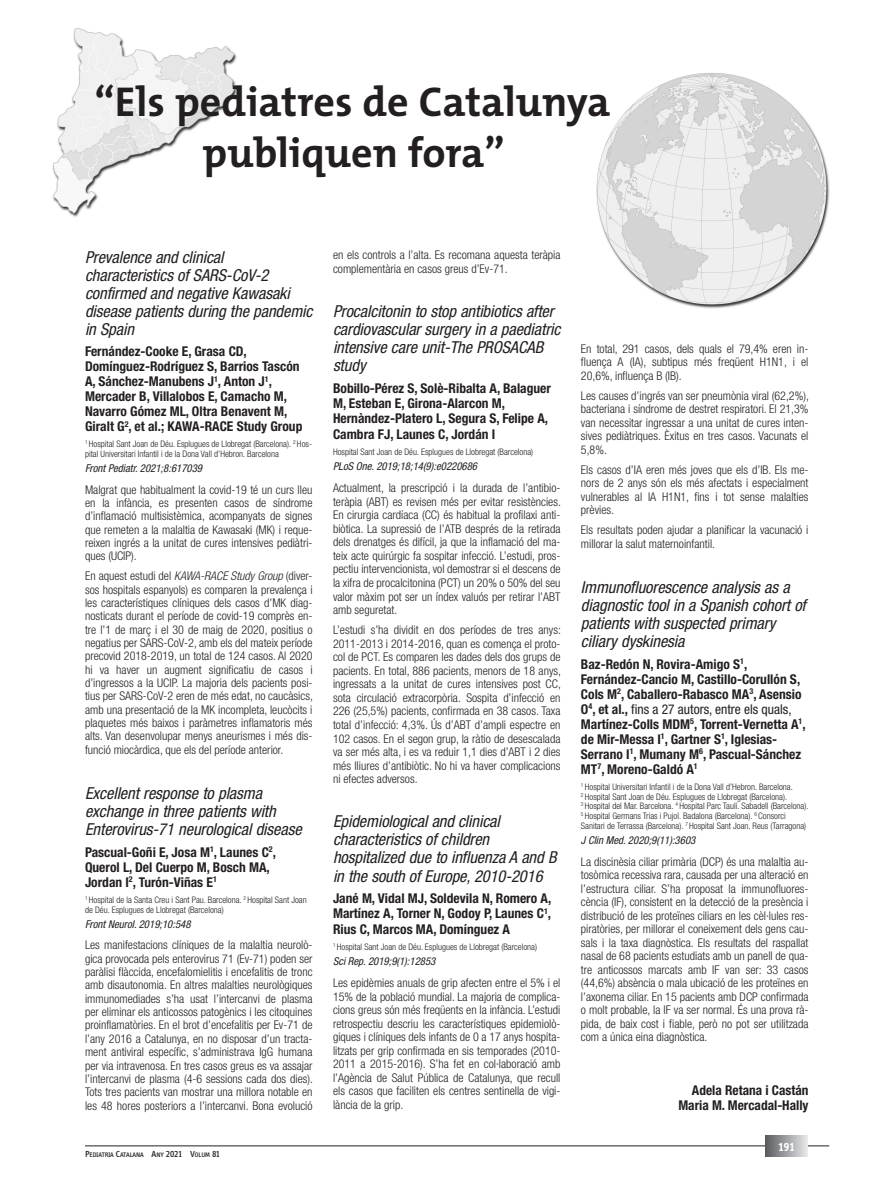
<style>
.page{position:relative;width:893px;height:1191px;background:#fff}
.page>*{position:absolute;margin:0;border:0;box-sizing:border-box;transform-origin:0 0}
.t1{font:700 42px/50.4px "The Mix";color:#231f20;text-align:center}
.t2{font:italic condensed 16.5px/18px "Helvetica Neue LT Std";letter-spacing:-.005em;color:#231f20}
.t3{font:700 condensed 13.5px/15px "Helvetica Neue LT Std";color:#231f20}
.t4{font:300 condensed 12px/13.5px "Helvetica Neue LT Std";color:#231f20;text-align:justify}
.t5{font:700 12px "Info";color:#fff}
.t6{font:italic condensed 10.8px "Helvetica Neue LT Std";color:#231f20}
.t7{font:300 condensed 9px/9.8px "Helvetica Neue LT Std";color:#231f20}
.t8{font:500 6.75px "Info";color:#231f20}
.s1{font-style:italic}
.s2{font-size:9px}
.s3{font-weight:400}
</style>
<div class="page">
<hr style="left:85px;top:1145px;width:744px;height:1px;background:#231f20">
<svg style="left:765px;top:1135px;width:43px;height:22px"></svg>
<img style="left:52px;top:28px;width:778px;height:281px">
<h1 class="t1" style="left:94px;top:76px;width:517px">“Els pediatres de Catalunya publiquen fora”</h1>
<h2 class="t2" style="left:85px;top:248px;width:229px">Prevalence and clinical characteristics of SARS-CoV-2 confirmed and negative Kawasaki disease patients during the pandemic in Spain</h2>
<p class="t3" style="left:85px;top:344px;width:219px">Fernández-Cooke E, Grasa CD, Domínguez-Rodríguez S, Barrios Tascón A, Sánchez-Manubens J<sup>1</sup>, Anton J<sup>1</sup>, Mercader B, Villalobos E, Camacho M, Navarro Gómez ML, Oltra Benavent M, Giralt G<sup>2</sup>, et al.; KAWA-RACE Study Group</p>
<p class="t7" style="left:85px;top:439px;width:228px"><sup>1</sup> Hospital Sant Joan de Déu. Esplugues de Llobregat (Barcelona). <sup>2</sup> Hos&shy;pital Universitari Infantil i de la Dona Vall d’Hebron. Barcelona</p>
<p class="t6" style="left:85px;top:462px;width:119px">Front Pediatr. 2021;8:617039</p>
<p class="t4" style="left:85px;top:482px;width:229px">Malgrat que habitualment la covid-19 té un curs lleu en la infància, es presenten casos de síndrome d’inflamació multisistèmica, acompanyats de signes que remeten a la malaltia de Kawasaki (MK) i reque&shy;reixen ingrés a la unitat de cures intensives pediàtri&shy;ques (UCIP).</p>
<p class="t4" style="left:85px;top:569px;width:229px">En aquest estudi del <span class="s1">KAWA-RACE Study Group</span> (diver&shy;sos hospitals espanyols) es comparen la prevalença i les característiques clíniques dels casos d’MK diag&shy;nosticats durant el període de covid-19 comprès en&shy;tre l’1 de març i el 30 de maig de 2020, positius o negatius per SARS-CoV-2, amb els del mateix període precovid 2018-2019, un total de 124 casos. Al 2020 hi va haver un augment significatiu de casos i d’ingressos a la UCIP. La majoria dels pacients posi&shy;tius per SARS-CoV-2 eren de més edat, no caucàsics, amb una presentació de la MK incompleta, leucòcits i plaquetes més baixos i paràmetres inflamatoris més alts. Van desenvolupar menys aneurismes i més dis&shy;funció miocàrdica, que els del període anterior.</p>
<h2 class="t2" style="left:85px;top:785px;width:218px">Excellent response to plasma exchange in three patients with<br>Enterovirus-71 neurological disease</h2>
<p class="t3" style="left:85px;top:844px;width:193px">Pascual-Goñi E, Josa M<sup>1</sup>, Launes C<sup>2</sup>,<br>Querol L, Del Cuerpo M, Bosch MA,<br>Jordan I<sup>2</sup>, Turón-Viñas E<sup>1</sup></p>
<p class="t7" style="left:85px;top:895px;width:223px"><sup>1</sup> Hospital de la Santa Creu i Sant Pau. Barcelona. <sup>2</sup> Hospital Sant Joan de Déu. Esplugues de Llobregat (Barcelona)</p>
<p class="t6" style="left:85px;top:917px;width:107px">Front Neurol. 2019;10:548</p>
<p class="t4" style="left:85px;top:938px;width:229px">Les manifestacions clíniques de la malaltia neurolò&shy;gica provocada pels enterovirus 71 (Ev-71) poden ser paràlisi flàccida, encefalomielitis i encefalitis de tronc amb disautonomia. En altres malalties neurològiques immunomediades s’ha usat l’intercanvi de plasma per eliminar els anticossos patogènics i les citoquines proinflamatòries. En el brot d’encefalitis per Ev-71 de l’any 2016 a Catalunya, en no disposar d’un tracta&shy;ment antiviral específic, s’administrava IgG humana per via intravenosa. En tres casos greus es va assajar l’intercanvi de plasma (4-6 sessions cada dos dies).<br>Tots tres pacients van mostrar una millora notable en les 48 hores posteriors a l’intercanvi. Bona evolució</p>
<p class="t8" style="left:85px;top:1151px;width:137px"><span class="s2">P</span>EDIATRIA <span class="s2">C</span>ATALANA <span class="s2">A</span>NY <span class="s2">2021 V</span>OLUM <span class="s2">81</span></p>
<p class="t4" style="left:333px;top:248px;width:229px">en els controls a l’alta. Es recomana aquesta teràpia complementària en casos greus d’Ev-71.</p>
<h2 class="t2" style="left:333px;top:302px;width:229px">Procalcitonin to stop antibiotics after cardiovascular surgery in a paediatric intensive care unit-The PROSACAB study</h2>
<p class="t3" style="left:333px;top:380px;width:219px">Bobillo-Pérez S, Solè-Ribalta A, Balaguer M, Esteban E, Girona-Alarcon M, Hernàndez-Platero L, Segura S, Felipe A, Cambra FJ, Launes C, Jordán I</p>
<p class="t7" style="left:333px;top:447px;width:202px">Hospital Sant Joan de Déu. Esplugues de Llobregat (Barcelona)</p>
<p class="t6" style="left:333px;top:460px;width:146px">PLoS One. 2019;18;14(9):e0220686</p>
<p class="t4" style="left:333px;top:481px;width:229px;text-align:left">Actualment, la prescripció i la durada de l’antibio&shy;teràpia (ABT) es revisen més per evitar resistències.<br>En cirurgia cardíaca (CC) és habitual la profilaxi anti&shy;biòtica. La supressió de l’ATB després de la retirada dels drenatges és difícil, ja que la inflamació del ma&shy;teix acte quirúrgic fa sospitar infecció. L’estudi, pros&shy;pectiu intervencionista, vol demostrar si el descens de la xifra de procalcitonina (PCT) un 20% o 50% del seu valor màxim pot ser un índex valuós per retirar l’ABT amb seguretat.</p>
<p class="t4" style="left:333px;top:623px;width:229px">L’estudi s’ha dividit en dos períodes de tres anys:<br>2011-2013 i 2014-2016, quan es comença el proto&shy;col de PCT. Es comparen les dades dels dos grups de pacients. En total, 886 pacients, menors de 18 anys, ingressats a la unitat de cures intensives post CC, sota circulació extracorpòria. Sospita d’infecció en 226 (25,5%) pacients, confirmada en 38 casos. Taxa total d’infecció: 4,3%. Ús d’ABT d’ampli espectre en 102 casos. En el segon grup, la ràtio de desescalada va ser més alta, i es va reduir 1,1 dies d’ABT i 2 dies més lliures d’antibiòtic. No hi va haver complicacions ni efectes adversos.</p>
<h2 class="t2" style="left:333px;top:812px;width:225px">Epidemiological and clinical characteristics of children hospitalized due to influenza A and B in the south of Europe, 2010-2016</h2>
<p class="t3" style="left:333px;top:890px;width:220px;text-align:justify">Jané M, Vidal MJ, Soldevila N, Romero A, Martínez A, Torner N, Godoy P, Launes C<sup>1</sup>, Rius C, Marcos MA, Domínguez A</p>
<p class="t7" style="left:333px;top:941px;width:206px"><sup>1</sup> Hospital Sant Joan de Déu. Esplugues de Llobregat (Barcelona)</p>
<p class="t6" style="left:333px;top:954px;width:104px">Sci Rep. 2019;9(1):12853</p>
<p class="t4" style="left:333px;top:975px;width:229px">Les epidèmies anuals de grip afecten entre el 5% i el 15% de la població mundial. La majoria de complica&shy;cions greus són més freqüents en la infància. L’estudi retrospectiu descriu les característiques epidemiolò&shy;giques i clíniques dels infants de 0 a 17 anys hospita&shy;litzats per grip confirmada en sis temporades (2010- 2011 a 2015-2016). S’ha fet en col·laboració amb l’Agència de Salut Pública de Catalunya, que recull els casos que faciliten els centres sentinella de vigi&shy;lància de la grip.</p>
<p class="t4" style="left:581px;top:342px;width:229px">En total, 291 casos, dels quals el 79,4% eren in&shy;fluença A (IA), subtipus més freqüent H1N1, i el 20,6%, influença B (IB).</p>
<p class="t4" style="left:581px;top:389px;width:229px">Les causes d’ingrés van ser pneumònia viral (62,2%), bacteriana i síndrome de destret respiratori. El 21,3% van necessitar ingressar a una unitat de cures inten&shy;sives pediàtriques. Èxitus en tres casos. Vacunats el 5,8%.</p>
<p class="t4" style="left:581px;top:462px;width:229px">Els casos d’IA eren més joves que els d’IB. Els me&shy;nors de 2 anys són els més afectats i especialment vulnerables al IA H1N1, fins i tot sense malalties prèvies.</p>
<p class="t4" style="left:581px;top:523px;width:229px">Els resultats poden ajudar a planificar la vacunació i millorar la salut maternoinfantil.</p>
<h2 class="t2" style="left:581px;top:579px;width:226px">Immunofluorescence analysis as a diagnostic tool in a Spanish cohort of patients with suspected primary ciliary dyskinesia</h2>
<p class="t3" style="left:581px;top:656px;width:226px">Baz-Redón N, Rovira-Amigo S<sup>1</sup>, Fernández-Cancio M, Castillo-Corullón S, Cols M<sup>2</sup>, Caballero-Rabasco MA<sup>3</sup>, Asensio O<sup>4</sup>, et al., <span class="s3">fins a 27 autors, entre els quals, </span>Martínez-Colls MDM<sup>5</sup>, Torrent-Vernetta A<sup>1</sup>, de Mir-Messa I<sup>1</sup>, Gartner S<sup>1</sup>, Iglesias-Serrano I<sup>1</sup>, Mumany M<sup>6</sup>, Pascual-Sánchez MT<sup>7</sup>, Moreno-Galdó A<sup>1</sup></p>
<p class="t7" style="left:581px;top:781px;width:229px"><sup>1</sup> Hospital Universitari Infantil i de la Dona Vall d’Hebron. Barcelona.<br><sup>2</sup> Hospital Sant Joan de Déu. Esplugues de Llobregat (Barcelona).<br><sup>3</sup> Hospital del Mar. Barcelona. <sup>4</sup> Hospital Parc Taulí. Sabadell (Barcelona).<br><sup>5</sup> Hospital Germans Trias i Pujol. Badalona (Barcelona). <sup>6</sup> Consorci Sanitari de Terrassa (Barcelona). <sup>7</sup> Hospital Sant Joan. Reus (Tarragona)</p>
<p class="t6" style="left:581px;top:833px;width:116px">J Clin Med. 2020;9(11):3603</p>
<p class="t4" style="left:581px;top:854px;width:229px">La discinèsia ciliar primària (DCP) és una malaltia au&shy;tosòmica recessiva rara, causada per una alteració en l’estructura ciliar. S’ha proposat la immunofluores&shy;cència (IF), consistent en la detecció de la presència i distribució de les proteïnes ciliars en les cèl·lules res&shy;piratòries, per millorar el coneixement dels gens cau&shy;sals i la taxa diagnòstica. Els resultats del raspallat nasal de 68 pacients estudiats amb un panell de qua&shy;tre anticossos marcats amb IF van ser: 33 casos (44,6%) absència o mala ubicació de les proteïnes en l’axonema ciliar. En 15 pacients amb DCP confirmada o molt probable, la IF va ser normal. És una prova rà&shy;pida, de baix cost i fiable, però no pot ser utilitzada com a única eina diagnòstica.</p>
<p class="t3" style="left:678px;top:1082px;width:132px;text-align:right">Adela Retana i Castán<br>Maria M. Mercadal-Hally</p>
<p class="t5" style="left:778px;top:1140px;width:18px">191</p>
</div>
